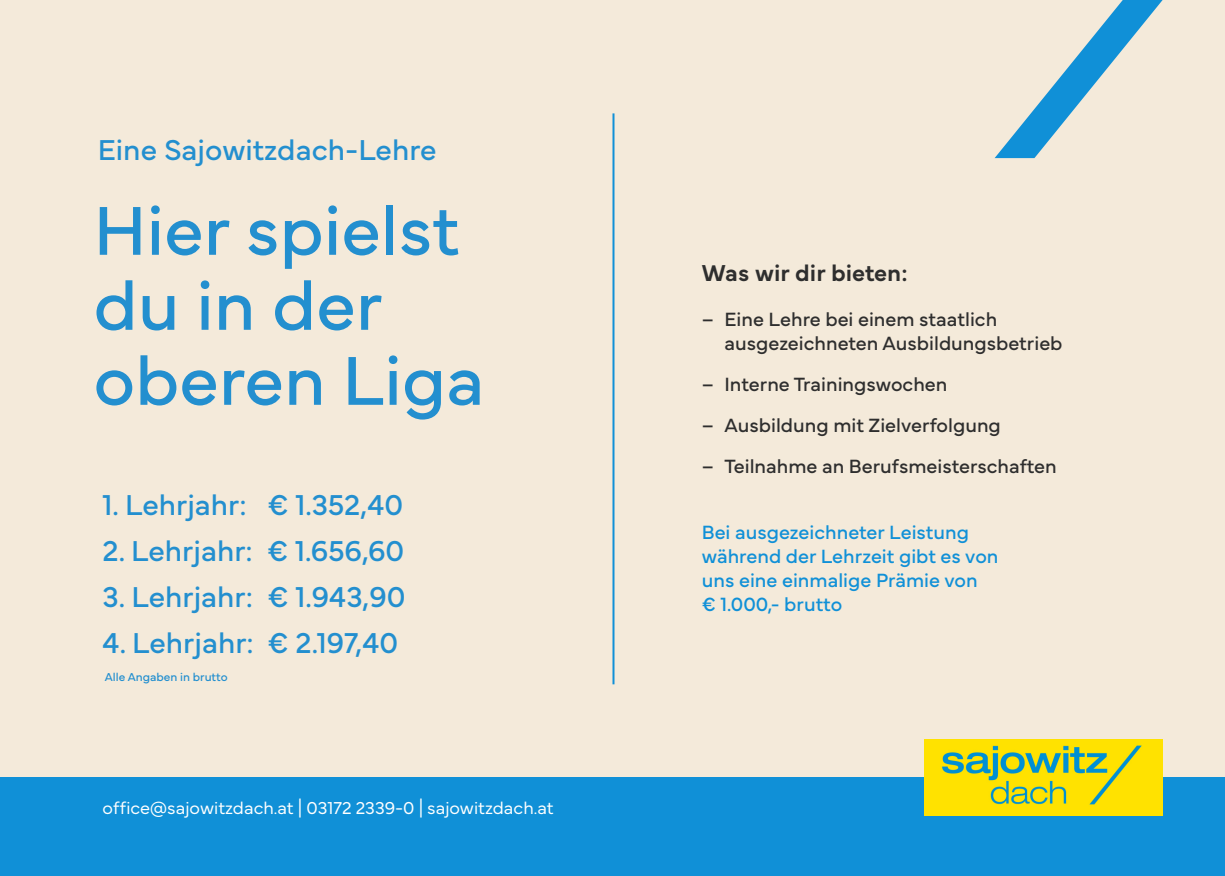
<style>
.page{position:relative;width:1225px;height:876px;background:#f4eada}
.page>*{position:absolute;margin:0;border:0;box-sizing:border-box;transform-origin:0 0}
.t1{font:72px/75px "Mundial";color:#238fcf}
.t2{font:30px "Mundial";color:#238fcf}
.t3{font:600 24px "Mundial";color:#2e2e2e}
.t4{font:20px/24px "Mundial";color:#2e2e2e}
.Absatzformat_1{font:20px/24px "Mundial";color:#1090d7}
.t5{font:300 18px "Mundial";color:#fff}
.t6{font:12px "Mundial";color:#238fcf}
</style>
<div class="page">
<div style="left:0;top:778px;width:1225px;height:98px;background:#1090d7"></div>
<img style="left:924px;top:739px;width:238px;height:77px">
<svg style="left:994px;top:0;width:168px;height:158px"></svg>
<hr style="left:612px;top:113px;width:2px;height:571px;background:#1090d7">
<h1 class="t2" style="left:98px;top:127px;width:340px">Eine Sajowitzdach-Lehre</h1>
<h1 class="t1" style="left:94px;top:186px;width:392px">Hier spielst du in der oberen Liga</h1>
<h1 class="t2" style="left:103px;top:482px;width:302px">1. Lehrjahr: € 1.352,40</h1>
<h1 class="t2" style="left:103px;top:528px;width:303px">2. Lehrjahr: € 1.656,60</h1>
<h1 class="t2" style="left:103px;top:574px;width:304px">3. Lehrjahr: € 1.943,90</h1>
<h1 class="t2" style="left:103px;top:620px;width:297px">4. Lehrjahr: € 2.197,40</h1>
<h1 class="t6" style="left:105px;top:668px;width:124px">Alle Angaben in brutto</h1>
<p class="t5" style="left:103px;top:793px;width:452px">office@sajowitzdach.at | 03172 2339-0 | sajowitzdach.at</p>
<p class="t3" style="left:702px;top:254px;width:207px">Was wir dir bieten:</p>
<p class="t4" style="left:724px;top:305px;width:339px;text-indent:-23px">– Eine Lehre bei einem staatlich ausgezeichneten Ausbildungsbetrieb</p>
<p class="t4" style="left:702px;top:371px;width:247px">– Interne Trainingswochen</p>
<p class="t4" style="left:702px;top:412px;width:300px">– Ausbildung mit Zielverfolgung</p>
<p class="t4" style="left:702px;top:453px;width:356px">– Teilnahme an Berufsmeisterschaften</p>
<p class="Absatzformat_1" style="left:702px;top:519px;width:298px">Bei ausgezeichneter Leistung während der Lehrzeit gibt es von uns eine einmalige Prämie von<br>€ 1.000,- brutto</p>
</div>
